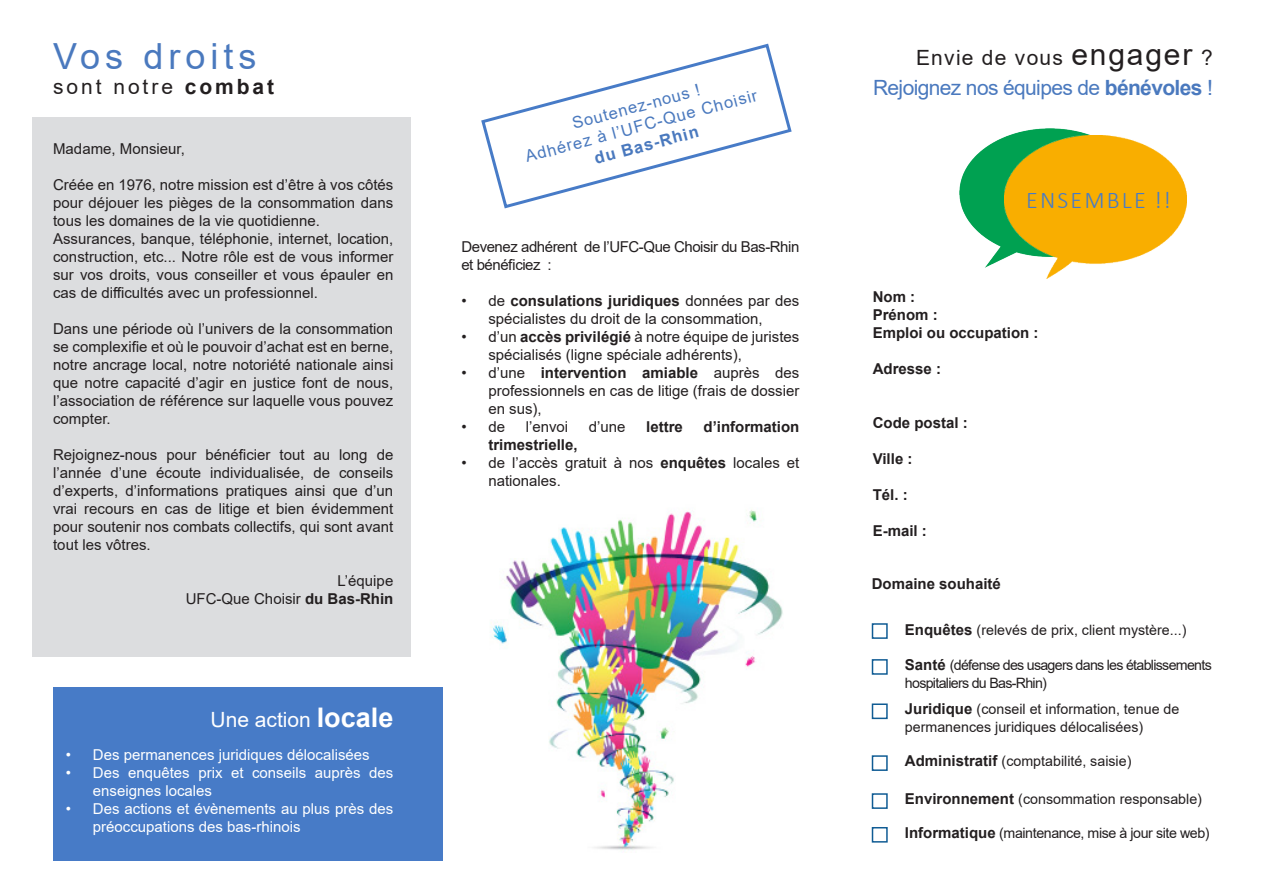
<style>
.page{position:relative;width:1263px;height:893px;background:#fff}
.page>*{position:absolute;margin:0;border:0;box-sizing:border-box;transform-origin:0 0}
.t1{font:36px "Arial";letter-spacing:.14em;color:#4a79be}
.t2{font:300 24px "Calibri";letter-spacing:.09em;color:#477bc7}
.t3{font:21px "Arial";letter-spacing:-.03em;color:#4a79be}
.t4{font:21px "Arial";letter-spacing:.06em;color:#231f20}
.t5{font:21px "Arial";letter-spacing:.14em;color:#231f20}
.t6{font:21px "Arial";color:#fff}
.t7{font:16.5px/19.8px "Arial";color:#4a79be;text-align:center}
.t8{font:15px/18px "Arial";color:#231f20;text-align:justify}
.t9{font:15px/18px "Arial";color:#fff}
.t10{font:700 15px "Arial";color:#231f20}
.t11{font:15px/18px "Arial";letter-spacing:-.03em;color:#231f20}
.t12{font:14.25px/18px "Arial";color:#231f20}
.t13{font:14.25px/18px "Arial";letter-spacing:-.05em;color:#231f20}
.t14{font:14.25px "Arial";letter-spacing:-.03em;color:#231f20}
.s1{font-weight:700}
.s2{font-weight:700;font-size:27px}
.s3{font-size:30px}
.s4{font-weight:700;font-size:15px}
</style>
<div class="page">
<div style="left:53px;top:687px;width:389px;height:174px;background:#477bc7"></div>
<div style="left:32px;top:118px;width:378px;height:539px;background:#dcdddf"></div>
<svg style="left:481px;top:43px;width:311px;height:166px"></svg>
<div style="left:872px;top:623px;width:16px;height:16px;border:2px solid #105c94"></div>
<div style="left:872px;top:659px;width:16px;height:16px;border:2px solid #105c94"></div>
<div style="left:872px;top:703px;width:16px;height:16px;border:2px solid #105c94"></div>
<div style="left:872px;top:755px;width:16px;height:16px;border:2px solid #105c94"></div>
<div style="left:872px;top:793px;width:16px;height:16px;border:2px solid #105c94"></div>
<div style="left:872px;top:827px;width:16px;height:16px;border:2px solid #105c94"></div>
<img style="left:490px;top:510px;width:293px;height:343px">
<img style="left:959px;top:128px;width:131px;height:139px">
<img style="left:1004px;top:135px;width:182px;height:144px">
<p class="t1" style="left:53px;top:32px;width:205px">Vos droits</p>
<p class="t5" style="left:53px;top:73px;width:222px">sont notre <span class="s1">combat</span></p>
<p class="t8" style="left:53px;top:140px;width:133px">Madame, Monsieur,</p>
<p class="t8" style="left:53px;top:176px;width:342px">Créée en 1976, notre mission est d’être à vos côtés pour déjouer les pièges de la consommation dans tous les domaines de la vie quotidienne.</p>
<p class="t8" style="left:53px;top:230px;width:342px">Assurances, banque, téléphonie, internet, location, construction, etc... Notre rôle est de vous informer sur vos droits, vous conseiller et vous épauler en cas de difficultés avec un professionnel.</p>
<p class="t8" style="left:53px;top:320px;width:342px">Dans une période où l’univers de la consommation se complexifie et où le pouvoir d’achat est en berne, notre ancrage local, notre notoriété nationale ainsi que notre capacité d’agir en justice font de nous, l’association de référence sur laquelle vous pouvez compter.</p>
<p class="t8" style="left:53px;top:446px;width:342px">Rejoignez-nous pour bénéficier tout au long de l’année d’une écoute individualisée, de conseils d’experts, d’informations pratiques ainsi que d’un vrai recours en cas de litige et bien évidemment pour soutenir nos combats collectifs, qui sont avant tout les vôtres.</p>
<p class="t8" style="left:337px;top:572px;width:57px">L’équipe</p>
<p class="t8" style="left:186px;top:590px;width:209px">UFC-Que Choisir <span class="s1">du Bas-Rhin</span></p>
<p class="t6" style="left:211px;top:706px;width:184px">Une action <span class="s2">locale</span></p>
<p class="t9" style="left:66px;top:746px;width:305px">• Des permanences juridiques délocalisées</p>
<p class="t9" style="left:93px;top:764px;width:302px;text-indent:-27px">• Des enquêtes prix et conseils auprès des enseignes locales</p>
<p class="t9" style="left:93px;top:800px;width:302px;text-indent:-27px">• Des actions et évènements au plus près des préoccupations des bas-rhinois</p>
<p class="t7" style="left:570px;top:114px;width:133px;rotate:-15deg">Soutenez-nous !</p>
<p class="t7" style="left:523px;top:147px;width:241px;rotate:-15deg">Adhérez à l’UFC-Que Choisir <span class="s1">du Bas-Rhin</span></p>
<p class="t11" style="left:461px;top:238px;width:339px">Devenez adhérent de l’UFC-Que Choisir du Bas-Rhin et bénéficiez :</p>
<p class="t8" style="left:488px;top:292px;width:313px;text-indent:-27px">• de <span class="s1">consulations juridiques</span> données par des spécialistes du droit de la consommation,</p>
<p class="t8" style="left:488px;top:328px;width:313px;text-indent:-27px">• d’un <span class="s1">accès privilégié</span> à notre équipe de juristes spécialisés (ligne spéciale adhérents),</p>
<p class="t8" style="left:488px;top:364px;width:313px;text-indent:-27px">• d’une <span class="s1">intervention amiable</span> auprès des professionnels en cas de litige (frais de dossier en sus),</p>
<p class="t8" style="left:461px;top:418px;width:45px">• de</p>
<p class="t8" style="left:526px;top:418px;width:44px">l’envoi</p>
<p class="t8" style="left:589px;top:418px;width:38px">d’une</p>
<p class="t10" style="left:646px;top:416px;width:38px">lettre</p>
<p class="t10" style="left:704px;top:416px;width:97px">d’information</p>
<p class="t10" style="left:488px;top:434px;width:91px">trimestrielle,</p>
<p class="t8" style="left:488px;top:454px;width:313px;text-indent:-27px">• de l’accès gratuit à nos <span class="s1">enquêtes</span> locales et nationales.</p>
<p class="t4" style="left:916px;top:44px;width:298px">Envie de vous <span class="s3">engager</span> ?</p>
<p class="t3" style="left:873px;top:74px;width:341px">Rejoignez nos équipes de <span class="s1">bénévoles</span> !</p>
<p class="t2" style="left:1026px;top:185px;width:146px">ENSEMBLE !!</p>
<p class="t10" style="left:873px;top:286px;width:44px">Nom :</p>
<p class="t10" style="left:873px;top:304px;width:67px">Prénom :</p>
<p class="t10" style="left:873px;top:322px;width:167px">Emploi ou occupation :</p>
<p class="t10" style="left:873px;top:358px;width:70px">Adresse :</p>
<p class="t10" style="left:873px;top:412px;width:97px">Code postal :</p>
<p class="t10" style="left:873px;top:448px;width:41px">Ville :</p>
<p class="t10" style="left:873px;top:484px;width:37px">Tél. :</p>
<p class="t10" style="left:873px;top:520px;width:56px">E-mail :</p>
<p class="t10" style="left:872px;top:573px;width:131px">Domaine souhaité</p>
<p class="t12" style="left:905px;top:621px;width:283px"><span class="s4">Enquêtes</span> (relevés de prix, client mystère...)</p>
<p class="t13" style="left:905px;top:656px;width:308px"><span class="s4">Santé</span> (défense des usagers dans les établissements hospitaliers du Bas-Rhin)</p>
<p class="t12" style="left:905px;top:700px;width:276px"><span class="s4">Juridique</span> (conseil et information, tenue de permanences juridiques délocalisées)</p>
<p class="t12" style="left:905px;top:752px;width:228px"><span class="s4">Administratif</span> (comptabilité, saisie)</p>
<p class="t12" style="left:905px;top:790px;width:299px"><span class="s4">Environnement</span> (consommation responsable)</p>
<p class="t14" style="left:905px;top:823px;width:306px"><span class="s4">Informatique</span> (maintenance, mise à jour site web)</p>
</div>
